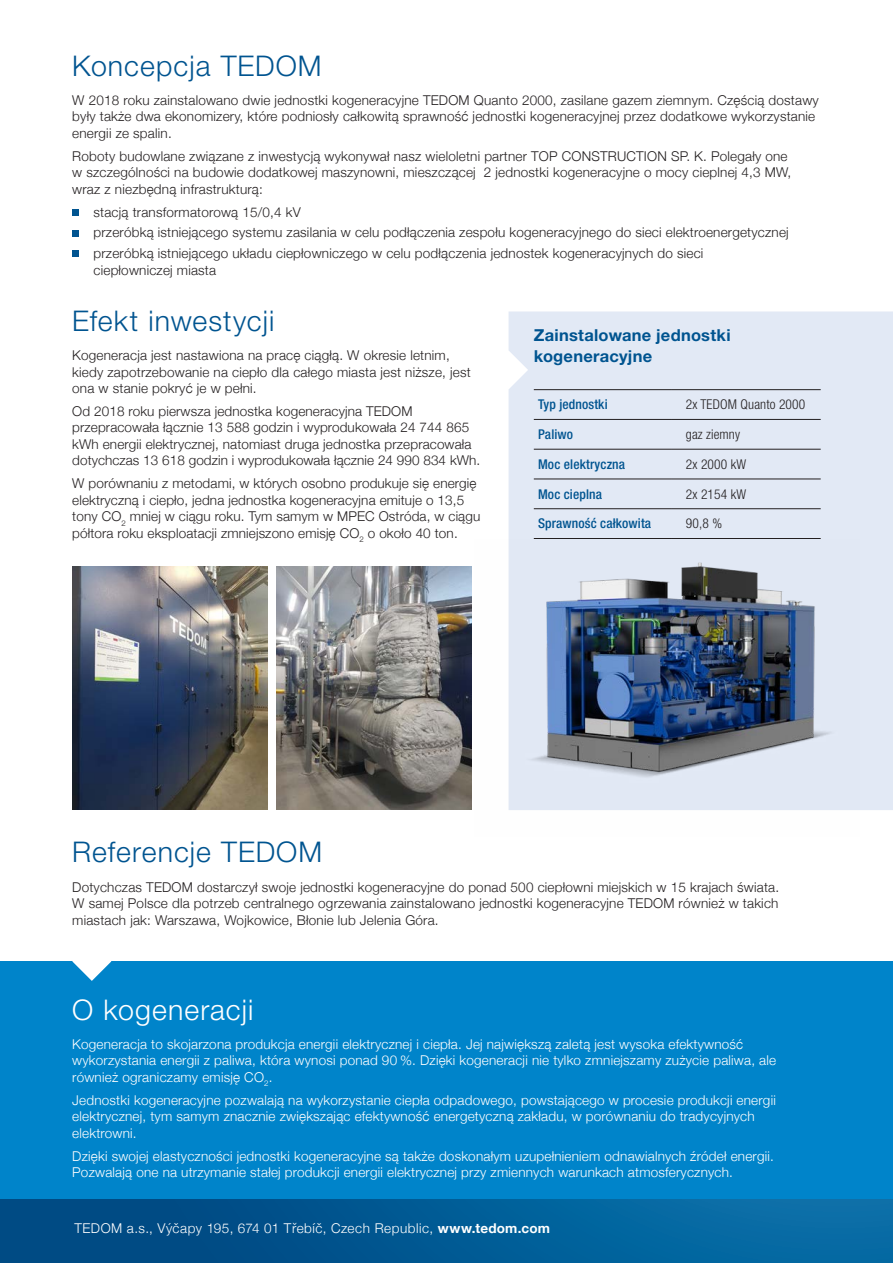
<style>
.page{position:relative;width:893px;height:1263px;background:#fff}
.page>*{position:absolute;margin:0;border:0;box-sizing:border-box;transform-origin:0 0}
.t1{font:300 28.5px "Helvetica Neue LT Pro";letter-spacing:.035em;color:#005490}
.t2{font:300 28.5px "Helvetica Neue LT Pro";letter-spacing:.035em;color:#fff}
.t3{font:700 16.5px/21px "Helvetica Neue LT Pro";letter-spacing:.015em;color:#005490}
.t4{font:300 13.5px/16.5px "Helvetica Neue";letter-spacing:.015em;color:#231f20}
.t5{font:300 13.5px/16.5px "Helvetica Neue";letter-spacing:.015em;color:#fff}
.t6{font:500 condensed 13.5px "Helvetica Neue LT Pro";letter-spacing:.01em;color:#005490}
.t7{font:300 13.5px "Helvetica Neue";letter-spacing:.04em;color:#fff}
.t8{font:300 condensed 13.5px "Helvetica Neue LT Pro";letter-spacing:.01em;color:#231f20}
.s1{font-weight:700}
</style>
<div class="page">
<div style="left:0;top:961px;width:893px;height:255px;background:#0084ca"></div>
<svg style="left:72px;top:961px;width:39px;height:20px"></svg>
<div style="left:509px;top:311px;width:384px;height:499px;background:#e2e9f5"></div>
<div style="left:0;top:1199px;width:893px;height:64px;background:linear-gradient(to right,#00457e,#0771aa)"></div>
<svg style="left:509px;top:350px;width:19px;height:39px"></svg>
<img style="left:72px;top:567px;width:195px;height:242px">
<img style="left:276px;top:567px;width:195px;height:242px">
<img style="left:508px;top:540px;width:352px;height:270px">
<div style="left:72px;top:209px;width:7px;height:7px;background:#005490"></div>
<div style="left:72px;top:230px;width:7px;height:6px;background:#005490"></div>
<div style="left:72px;top:251px;width:7px;height:6px;background:#005490"></div>
<hr style="left:534px;top:389px;width:137px;height:1px;background:#231f20">
<hr style="left:671px;top:389px;width:150px;height:1px;background:#231f20">
<hr style="left:671px;top:419px;width:150px;height:1px;background:#231f20">
<hr style="left:671px;top:449px;width:150px;height:1px;background:#231f20">
<hr style="left:671px;top:479px;width:150px;height:1px;background:#231f20">
<hr style="left:671px;top:508px;width:150px;height:1px;background:#231f20">
<hr style="left:671px;top:538px;width:150px;height:1px;background:#231f20">
<hr style="left:534px;top:419px;width:137px;height:1px;background:#231f20">
<hr style="left:534px;top:449px;width:137px;height:1px;background:#231f20">
<hr style="left:534px;top:479px;width:137px;height:1px;background:#231f20">
<hr style="left:534px;top:508px;width:137px;height:1px;background:#231f20">
<hr style="left:534px;top:538px;width:137px;height:1px;background:#231f20">
<h1 class="t1" style="left:72px;top:48px;width:251px">Koncepcja TEDOM</h1>
<p class="t4" style="left:72px;top:91px;width:748px">W 2018 roku zainstalowano dwie jednostki kogeneracyjne TEDOM Quanto 2000, zasilane gazem ziemnym. Częścią dostawy były także dwa ekonomizery, które podniosły całkowitą sprawność jednostki kogeneracyjnej przez dodatkowe wykorzystanie energii ze spalin.</p>
<p class="t4" style="left:72px;top:147px;width:721px">Roboty budowlane związane z inwestycją wykonywał nasz wieloletni partner TOP CONSTRUCTION SP. K. Polegały one w szczególności na budowie dodatkowej maszynowni, mieszczącej 2 jednostki kogeneracyjne o mocy cieplnej 4,3 MW, wraz z niezbędną infrastrukturą:</p>
<p class="t4" style="left:94px;top:200px;width:697px;line-height:20.7px">stacją transformatorową 15/0,4 kV<br>przeróbką istniejącego systemu zasilania w celu podłączenia zespołu kogeneracyjnego do sieci elektroenergetycznej przeróbką istniejącego układu ciepłowniczego w celu podłączenia jednostek kogeneracyjnych do sieci</p>
<p class="t4" style="left:94px;top:261px;width:124px">ciepłowniczej miasta</p>
<h1 class="t1" style="left:72px;top:303px;width:203px">Efekt inwestycji</h1>
<p class="t4" style="left:72px;top:346px;width:400px">Kogeneracja jest nastawiona na pracę ciągłą. W okresie letnim, kiedy zapotrzebowanie na ciepło dla całego miasta jest niższe, jest ona w stanie pokryć je w pełni.</p>
<p class="t4" style="left:72px;top:402px;width:409px">Od 2018 roku pierwsza jednostka kogeneracyjna TEDOM przepracowała łącznie 13 588 godzin i wyprodukowała 24 744 865 kWh energii elektrycznej, natomiast druga jednostka przepracowała dotychczas 13 618 godzin i wyprodukowała łącznie 24 990 834 kWh.</p>
<p class="t4" style="left:72px;top:474px;width:410px">W porównaniu z metodami, w których osobno produkuje się energię elektryczną i ciepło, jedna jednostka kogeneracyjna emituje o 13,5 tony CO<sub>2</sub> mniej w ciągu roku. Tym samym w MPEC Ostróda, w ciągu półtora roku eksploatacji zmniejszono emisję CO<sub>2</sub> o około 40 ton.</p>
<p class="t3" style="left:534px;top:325px;width:198px">Zainstalowane jednostki kogeneracyjne</p>
<p class="t6" style="left:538px;top:396px;width:71px">Typ jednostki</p>
<p class="t8" style="left:686px;top:397px;width:121px">2x TEDOM Quanto 2000</p>
<p class="t6" style="left:538px;top:426px;width:37px">Paliwo</p>
<p class="t8" style="left:686px;top:427px;width:56px">gaz ziemny</p>
<p class="t6" style="left:538px;top:456px;width:89px">Moc elektryczna</p>
<p class="t8" style="left:686px;top:456px;width:62px">2x 2000 kW</p>
<p class="t6" style="left:538px;top:486px;width:66px">Moc cieplna</p>
<p class="t8" style="left:686px;top:486px;width:62px">2x 2154 kW</p>
<p class="t6" style="left:538px;top:516px;width:115px">Sprawność całkowita</p>
<p class="t8" style="left:686px;top:516px;width:38px">90,8 %</p>
<h1 class="t1" style="left:72px;top:835px;width:251px">Referencje TEDOM</h1>
<p class="t4" style="left:72px;top:877px;width:708px;text-align:justify">Dotychczas TEDOM dostarczył swoje jednostki kogeneracyjne do ponad 500 ciepłowni miejskich w 15 krajach świata.<br>W samej Polsce dla potrzeb centralnego ogrzewania zainstalowano jednostki kogeneracyjne TEDOM również w takich miastach jak: Warszawa, Wojkowice, Błonie lub Jelenia Góra.</p>
<h1 class="t2" style="left:72px;top:992px;width:182px">O kogeneracji</h1>
<p class="t5" style="left:72px;top:1035px;width:705px">Kogeneracja to skojarzona produkcja energii elektrycznej i ciepła. Jej największą zaletą jest wysoka efektywność wykorzystania energii z paliwa, która wynosi ponad 90 %. Dzięki kogeneracji nie tylko zmniejszamy zużycie paliwa, ale również ograniczamy emisję CO<sub>2</sub>.</p>
<p class="t5" style="left:72px;top:1091px;width:705px">Jednostki kogeneracyjne pozwalają na wykorzystanie ciepła odpadowego, powstającego w procesie produkcji energii elektrycznej, tym samym znacznie zwiększając efektywność energetyczną zakładu, w porównaniu do tradycyjnych elektrowni.</p>
<p class="t5" style="left:72px;top:1147px;width:703px">Dzięki swojej elastyczności jednostki kogeneracyjne są także doskonałym uzupełnieniem odnawialnych źródeł energii.<br>Pozwalają one na utrzymanie stałej produkcji energii elektrycznej przy zmiennych warunkach atmosferycznych.</p>
<p class="t7" style="left:74px;top:1217px;width:477px">TEDOM a.s., Výčapy 195, 674 01 Třebíč, Czech Republic, <span class="s1">www.tedom.com</span></p>
</div>
